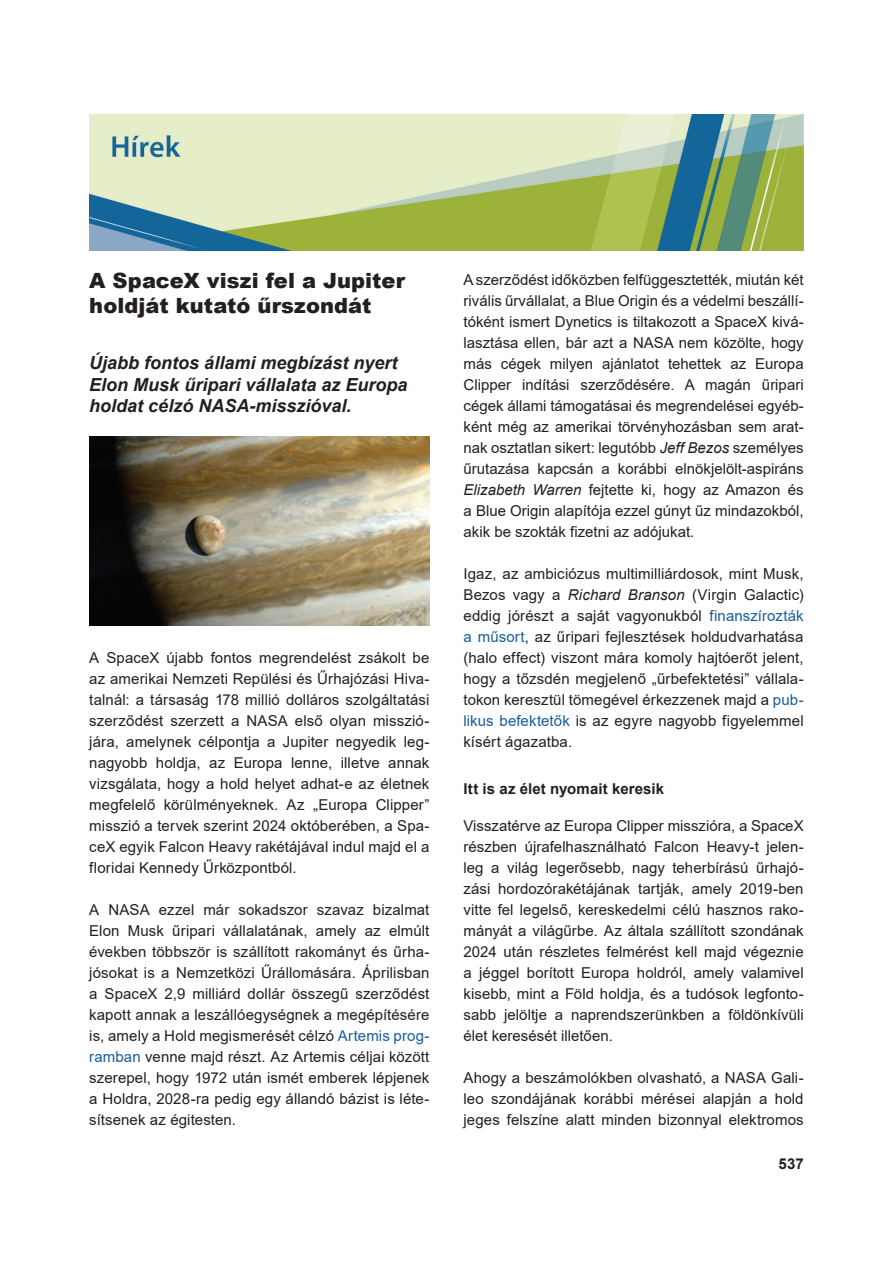
<style>
.page{position:relative;width:893px;height:1263px;background:#fff}
.page>*{position:absolute;margin:0;border:0;box-sizing:border-box;transform-origin:0 0}
.t1{font:900 21px/25.2px "Arial";letter-spacing:.005em;color:#231f20}
.t2{font:italic 700 18px/21.6px "Arial";color:#231f20}
.t3{font:15px/21px "Arial";letter-spacing:.005em;color:#231f20;text-align:justify}
.t4{font:700 15px "Arial";letter-spacing:.01em;color:#231f20}
.s1{color:#175d9e}
.s2{font-style:italic}
</style>
<div class="page">
<img style="left:89px;top:115px;width:715px;height:136px">
<img style="left:89px;top:436px;width:340px;height:189px">
<h1 class="t1" style="left:89px;top:267px;width:317px">A SpaceX viszi fel a Jupiter holdját kutató űrszondát</h1>
<p class="t2" style="left:89px;top:352px;width:320px">Újabb fontos állami megbízást nyert<br>Elon Musk űripari vállalata az Europa holdat célzó NASA-misszióval.</p>
<p class="t3" style="left:89px;top:647px;width:342px">A SpaceX újabb fontos megrendelést zsákolt be az amerikai Nemzeti Repülési és Űrhajózási Hiva&shy;talnál: a társaság 178 millió dolláros szolgáltatási szerződést szerzett a NASA első olyan misszió&shy;jára, amelynek célpontja a Jupiter negyedik leg&shy;nagyobb holdja, az Europa lenne, illetve annak vizsgálata, hogy a hold helyet adhat-e az életnek megfelelő körülményeknek. Az „Europa Clipper” misszió a tervek szerint 2024 októberében, a Spa&shy;ceX egyik Falcon Heavy rakétájával indul majd el a floridai Kennedy Űrközpontból.</p>
<p class="t3" style="left:89px;top:899px;width:342px">A NASA ezzel már sokadszor szavaz bizalmat Elon Musk űripari vállalatának, amely az elmúlt években többször is szállított rakományt és űrha&shy;jósokat is a Nemzetközi Űrállomására. Áprilisban a SpaceX 2,9 milliárd dollár összegű szerződést kapott annak a leszállóegységnek a megépítésére is, amely a Hold megismerését célzó <span class="s1">Artemis prog&shy;ramban</span> venne majd részt. Az Artemis céljai között szerepel, hogy 1972 után ismét emberek lépjenek a Holdra, 2028-ra pedig egy állandó bázist is léte&shy;sítsenek az égitesten.</p>
<p class="t3" style="left:463px;top:269px;width:342px">A szerződést időközben felfüggesztették, miután két rivális űrvállalat, a Blue Origin és a védelmi beszállí&shy;tóként ismert Dynetics is tiltakozott a SpaceX kivá&shy;lasztása ellen, bár azt a NASA nem közölte, hogy más cégek milyen ajánlatot tehettek az Europa Clipper indítási szerződésére. A magán űripari cégek állami támogatásai és megrendelései egyéb&shy;ként még az amerikai törvényhozásban sem arat&shy;nak osztatlan sikert: legutóbb <span class="s2">Jeff Bezos</span> személyes űrutazása kapcsán a korábbi elnökjelölt-aspiráns <span class="s2">Elizabeth Warren</span> fejtette ki, hogy az Amazon és a Blue Origin alapítója ezzel gúnyt űz mindazokból, akik be szokták fizetni az adójukat.</p>
<p class="t3" style="left:463px;top:563px;width:342px">Igaz, az ambiciózus multimilliárdosok, mint Musk, Bezos vagy a <span class="s2">Richard Branson</span> (Virgin Galactic) eddig jórészt a saját vagyonukból <span class="s1">finanszírozták a műsort</span>, az űripari fejlesztések holdudvarhatása (halo effect) viszont mára komoly hajtóerőt jelent, hogy a tőzsdén megjelenő „űrbefektetési” vállala&shy;tokon keresztül tömegével érkezzenek majd a <span class="s1">pub&shy;likus befektetők</span> is az egyre nagyobb figyelemmel kísért ágazatba.</p>
<p class="t4" style="left:463px;top:778px;width:202px">Itt is az élet nyomait keresik</p>
<p class="t3" style="left:463px;top:815px;width:342px">Visszatérve az Europa Clipper misszióra, a SpaceX részben újrafelhasználható Falcon Heavy-t jelen&shy;leg a világ legerősebb, nagy teherbírású űrhajó&shy;zási hordozórakétájának tartják, amely 2019-ben vitte fel legelső, kereskedelmi célú hasznos rako&shy;mányát a világűrbe. Az általa szállított szondának 2024 után részletes felmérést kell majd végeznie a jéggel borított Europa holdról, amely valamivel kisebb, mint a Föld holdja, és a tudósok legfonto&shy;sabb jelöltje a naprendszerünkben a földönkívüli élet keresését illetően.</p>
<p class="t3" style="left:463px;top:1067px;width:342px">Ahogy a beszámolókben olvasható, a NASA Gali&shy;leo szondájának korábbi mérései alapján a hold jeges felszíne alatt minden bizonnyal elektromos</p>
<p class="t4" style="left:778px;top:1153px;width:27px">537</p>
</div>
